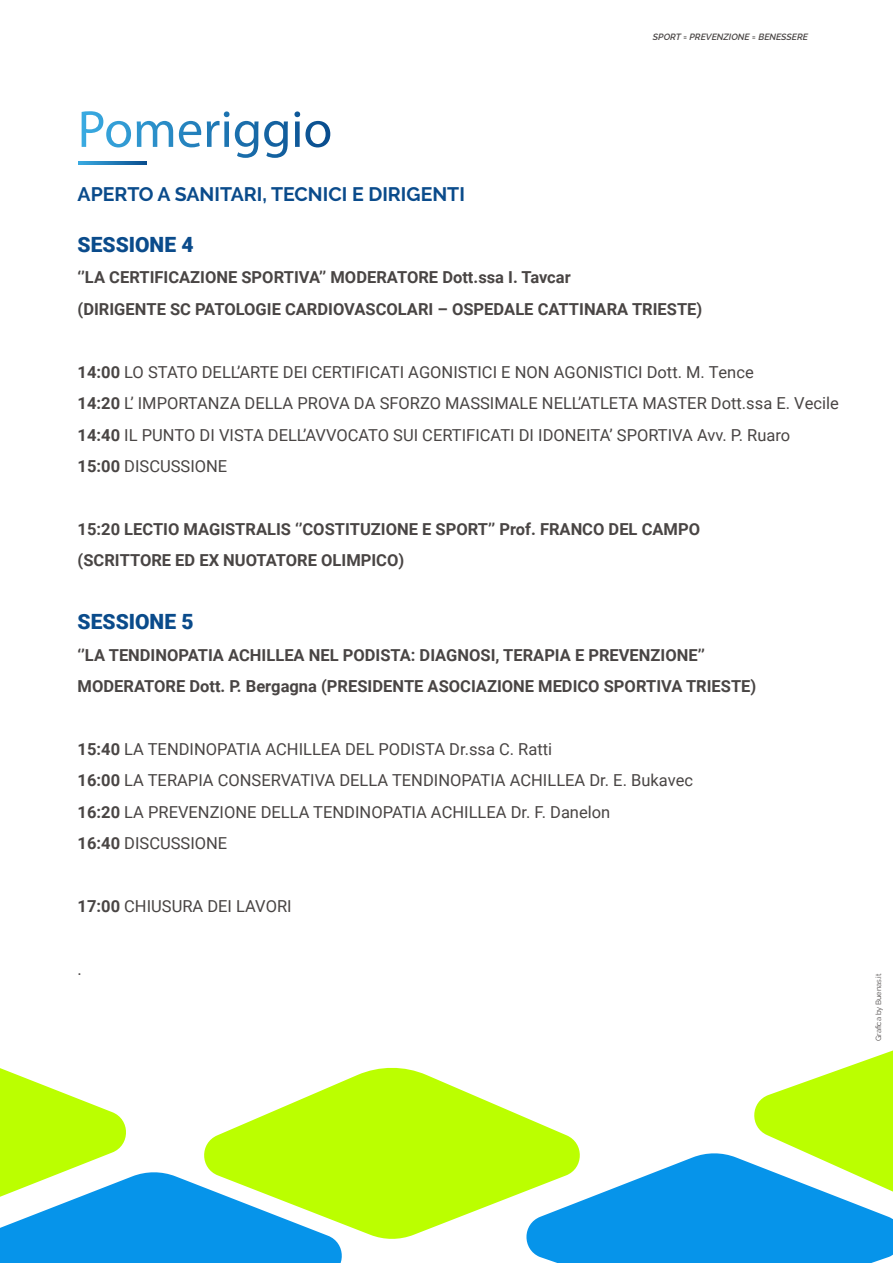
<style>
.page{position:relative;width:893px;height:1263px;background:#fff}
.page>*{position:absolute;margin:0;border:0;box-sizing:border-box;transform-origin:0 0}
.t1{font:900 21px "Roboto";color:#0a4b8b}
.t2{font:700 19.5px "Raleway";color:#0a4b8b}
.t3{font:16.5px/31.5px "Roboto";color:#494544}
.t4{font:700 16.5px/31.5px "Roboto";color:#494544}
.t5{font:italic 600 9px "Raleway";color:#494544}
.t6{font:7.5px "Raleway";color:#494544}
.s1{font-weight:700}
</style>
<div class="page">
<svg style="left:82px;top:111px;width:49px;height:36px"></svg>
<svg style="left:137px;top:121px;width:36px;height:26px"></svg>
<svg style="left:179px;top:121px;width:22px;height:26px"></svg>
<svg style="left:207px;top:111px;width:81px;height:47px"></svg>
<svg style="left:294px;top:111px;width:36px;height:36px"></svg>
<svg style="left:78px;top:161px;width:69px;height:4px"></svg>
<svg style="left:346px;top:1067px;width:176px;height:172px;fill:#bf0"></svg>
<svg style="left:0;top:1068px;width:346px;height:195px"></svg>
<svg style="left:522px;top:1050px;width:371px;height:213px"></svg>
<p class="t5" style="left:653px;top:32px;width:157px">SPORT = PREVENZIONE = BENESSERE</p>
<p class="t2" style="left:78px;top:183px;width:389px">APERTO A SANITARI, TECNICI E DIRIGENTI</p>
<p class="t1" style="left:78px;top:230px;width:117px">SESSIONE 4</p>
<p class="t4" style="left:78px;top:261px;width:626px">‘’LA CERTIFICAZIONE SPORTIVA’’ MODERATORE Dott.ssa I. Tavcar<br>(DIRIGENTE SC PATOLOGIE CARDIOVASCOLARI – OSPEDALE CATTINARA TRIESTE)</p>
<p class="t3" style="left:78px;top:355px;width:763px"><span class="s1">14:00</span> LO STATO DELL’ARTE DEI CERTIFICATI AGONISTICI E NON AGONISTICI Dott. M. Tence<br><span class="s1">14:20</span> L’ IMPORTANZA DELLA PROVA DA SFORZO MASSIMALE NELL’ATLETA MASTER Dott.ssa E. Vecile <span class="s1">14:40</span> IL PUNTO DI VISTA DELL’AVVOCATO SUI CERTIFICATI DI IDONEITA’ SPORTIVA Avv. P. Ruaro<br><span class="s1">15:00</span> DISCUSSIONE</p>
<p class="t4" style="left:78px;top:513px;width:624px">15:20 LECTIO MAGISTRALIS ‘’COSTITUZIONE E SPORT’’ Prof. FRANCO DEL CAMPO (SCRITTORE ED EX NUOTATORE OLIMPICO)</p>
<p class="t1" style="left:78px;top:607px;width:117px">SESSIONE 5</p>
<p class="t4" style="left:78px;top:638px;width:680px">‘’LA TENDINOPATIA ACHILLEA NEL PODISTA: DIAGNOSI, TERAPIA E PREVENZIONE’’<br>MODERATORE Dott. P. Bergagna (PRESIDENTE ASOCIAZIONE MEDICO SPORTIVA TRIESTE)</p>
<p class="t3" style="left:78px;top:733px;width:617px"><span class="s1">15:40</span> LA TENDINOPATIA ACHILLEA DEL PODISTA Dr.ssa C. Ratti<br><span class="s1">16:00</span> LA TERAPIA CONSERVATIVA DELLA TENDINOPATIA ACHILLEA Dr. E. Bukavec <span class="s1">16:20</span> LA PREVENZIONE DELLA TENDINOPATIA ACHILLEA Dr. F. Danelon<br><span class="s1">16:40</span> DISCUSSIONE</p>
<p class="t3" style="left:78px;top:890px;width:216px"><span class="s1">17:00</span> CHIUSURA DEI LAVORI</p>
<p class="t3" style="left:78px;top:953px;width:6px">.</p>
<p class="t6" style="left:874px;top:1041px;width:69px;rotate:-90deg">Grafica by Buenas.it</p>
</div>
